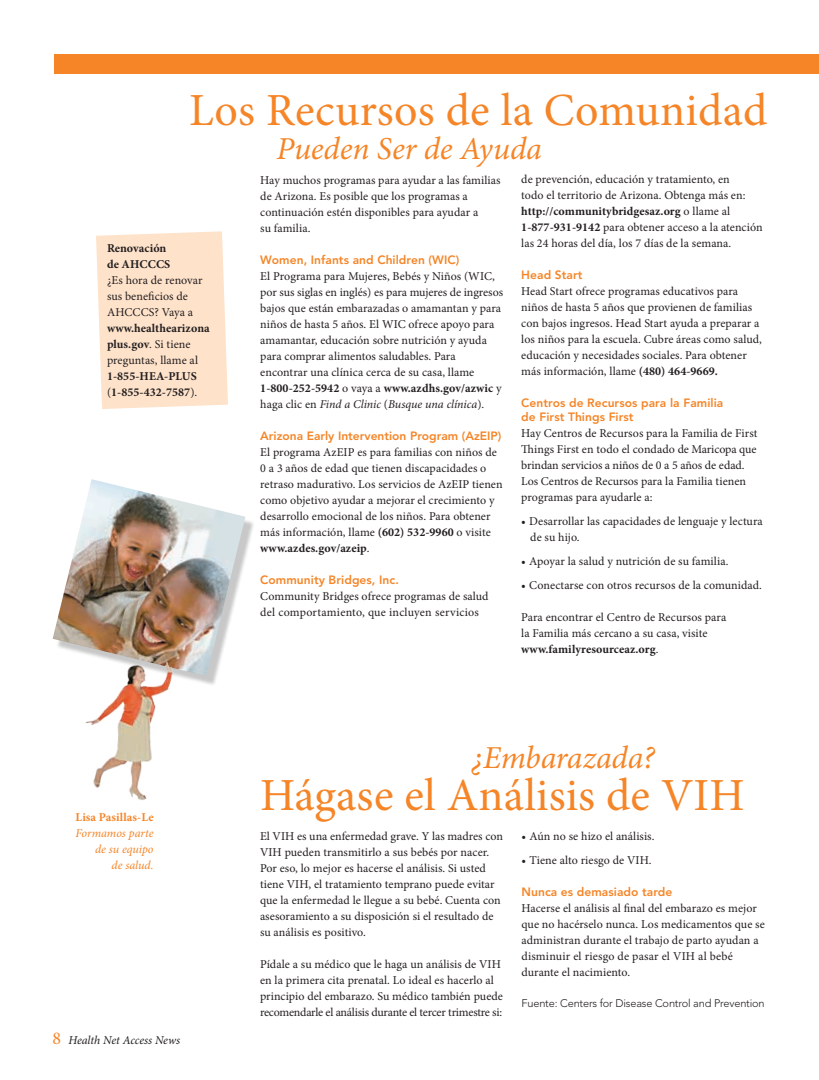
<style>
.page{position:relative;width:819px;height:1080px;background:#fff}
.page>*{position:absolute;margin:0;border:0;box-sizing:border-box;transform-origin:0 0}
.t1{font:46px "Minion Pro";letter-spacing:.005em;color:#f58527}
.t2{font:italic 32px "Minion Pro";letter-spacing:-.005em;color:#f58527}
.t3{font:12px/16px "Minion Pro";letter-spacing:.005em;color:#231f20}
.t4{font:800 12px/14px "Avenir LT Std";letter-spacing:.005em;color:#f58527}
.t5{font:700 12px/16px "Minion Pro";letter-spacing:.005em;color:#231f20}
.t6{font:italic 12px/16px "Minion Pro";color:#f58527;text-align:right}
.t7{font:italic 12px "Minion Pro";letter-spacing:-.005em;color:#231f20}
.t8{font:700 12px "Minion Pro";letter-spacing:.01em;color:#f58527}
.t9{font:300 11px "Avenir LT Std";letter-spacing:-.015em;color:#231f20}
.s1{font-weight:400}
.s2{font-style:normal;font-size:18px;color:#f58527}
.s3{font-weight:700}
.s4{font-style:italic}
</style>
<div class="page">
<div style="left:54px;top:54px;width:765px;height:20px;background:#f58527"></div>
<div style="left:56px;top:482px;width:199px;height:204px;background:#231f20;opacity:.25"></div>
<img style="left:53px;top:479px;width:192px;height:197px">
<img style="left:77px;top:660px;width:107px;height:140px">
<svg style="left:96px;top:231px;width:132px;height:178px;background:#fee4cd"></svg>
<h1 class="t1" style="left:189px;top:80px;width:580px">Los Recursos de la Comunidad</h1>
<h2 class="t2" style="left:276px;top:127px;width:267px">Pueden Ser de Ayuda</h2>
<p class="t5" style="left:107px;top:240px;width:65px">Renovación de AHCCCS</p>
<p class="t3" style="left:107px;top:272px;width:97px">¿Es hora de renovar sus beneficios de<br>AHCCCS? Vaya a</p>
<p class="t5" style="left:107px;top:320px;width:104px">www.healthearizona plus.gov<span class="s1">. Si tiene preguntas, llame al</span></p>
<p class="t5" style="left:107px;top:368px;width:92px">1-855-HEA-PLUS <span class="s1">(</span>1-855-432-7587<span class="s1">).</span></p>
<p class="t8" style="left:75px;top:808px;width:80px">Lisa Pasillas-Le</p>
<p class="t6" style="left:76px;top:825px;width:79px">Formamos parte de su equipo<br>de salud.</p>
<p class="t7" style="left:52px;top:1032px;width:129px"><span class="s2">8</span> Health Net Access News</p>
<p class="t3" style="left:260px;top:172px;width:242px">Hay muchos programas para ayudar a las familias de Arizona. Es posible que los programas a continuación estén disponibles para ayudar a<br>su familia.</p>
<p class="t4" style="left:260px;top:253px;width:201px">Women, Infants and Children (WIC)</p>
<p class="t3" style="left:260px;top:268px;width:244px">El Programa para Mujeres, Bebés y Niños (WIC, por sus siglas en inglés) es para mujeres de ingresos bajos que están embarazadas o amamantan y para niños de hasta 5 años. El WIC ofrece apoyo para amamantar, educación sobre nutrición y ayuda para comprar alimentos saludables. Para encontrar una clínica cerca de su casa, llame <span class="s3">1-800‑252-5942</span> o vaya a <span class="s3">www.azdhs.gov/azwic</span> y haga clic en <span class="s4">Find a Clinic</span> (<span class="s4">Busque una clínica</span>).</p>
<p class="t4" style="left:260px;top:429px;width:243px">Arizona Early Intervention Program (AzEIP)</p>
<p class="t3" style="left:260px;top:444px;width:244px">El programa AzEIP es para familias con niños de 0 a 3 años de edad que tienen discapacidades o retraso madurativo. Los servicios de AzEIP tienen como objetivo ayudar a mejorar el crecimiento y desarrollo emocional de los niños. Para obtener más información, llame <span class="s3">(602) 532-9960</span> o visite <span class="s3">www.azdes.gov/azeip</span>.</p>
<p class="t4" style="left:260px;top:573px;width:140px">Community Bridges, Inc.</p>
<p class="t3" style="left:260px;top:588px;width:230px">Community Bridges ofrece programas de salud del comportamiento, que incluyen servicios</p>
<p class="t3" style="left:521px;top:171px;width:243px">de prevención, educación y tratamiento, en<br>todo el territorio de Arizona. Obtenga más en: <span class="s3">http://communitybridgesaz.org</span> o llame al <span class="s3">1‑877‑931‑9142</span> para obtener acceso a la atención las 24 horas del día, los 7 días de la semana.</p>
<p class="t4" style="left:521px;top:268px;width:63px">Head Start</p>
<p class="t3" style="left:521px;top:283px;width:242px">Head Start ofrece programas educativos para niños de hasta 5 años que provienen de familias con bajos ingresos. Head Start ayuda a preparar a los niños para la escuela. Cubre áreas como salud, educación y necesidades sociales. Para obtener más información, llame <span class="s3">(480) 464-9669.</span></p>
<p class="t4" style="left:521px;top:396px;width:204px">Centros de Recursos para la Familia de First Things First</p>
<p class="t3" style="left:521px;top:425px;width:238px">Hay Centros de Recursos para la Familia de First Things First en todo el condado de Maricopa que brindan servicios a niños de 0 a 5 años de edad.<br>Los Centros de Recursos para la Familia tienen programas para ayudarle a:</p>
<p class="t3" style="left:530px;top:513px;width:234px;text-indent:-9px">• Desarrollar las capacidades de lenguaje y lectura de su hijo.</p>
<p class="t3" style="left:521px;top:553px;width:209px">• Apoyar la salud y nutrición de su familia.</p>
<p class="t3" style="left:521px;top:577px;width:242px">• Conectarse con otros recursos de la comunidad.</p>
<p class="t3" style="left:521px;top:609px;width:206px">Para encontrar el Centro de Recursos para la Familia más cercano a su casa, visite <span class="s3">www.familyresourceaz.org</span>.</p>
<h2 class="t2" style="left:472px;top:736px;width:184px">¿Embarazada?</h2>
<h1 class="t1" style="left:260px;top:765px;width:486px">Hágase el Análisis de VIH</h1>
<p class="t3" style="left:522px;top:829px;width:134px">• Aún no se hizo el análisis.</p>
<p class="t3" style="left:522px;top:853px;width:132px">• Tiene alto riesgo de VIH.</p>
<p class="t4" style="left:522px;top:885px;width:152px">Nunca es demasiado tarde</p>
<p class="t3" style="left:522px;top:901px;width:245px">Hacerse el análisis al final del embarazo es mejor que no hacérselo nunca. Los medicamentos que se administran durante el trabajo de parto ayudan a disminuir el riesgo de pasar el VIH al bebé durante el nacimiento.</p>
<p class="t9" style="left:522px;top:997px;width:245px">Fuente: Centers for Disease Control and Prevention</p>
<p class="t3" style="left:260px;top:829px;width:245px">El VIH es una enfermedad grave. Y las madres con VIH pueden transmitirlo a sus bebés por nacer.<br>Por eso, lo mejor es hacerse el análisis. Si usted tiene VIH, el tratamiento temprano puede evitar que la enfermedad le llegue a su bebé. Cuenta con asesoramiento a su disposición si el resultado de su análisis es positivo.</p>
<p class="t3" style="left:260px;top:956px;width:245px">Pídale a su médico que le haga un análisis de VIH en la primera cita prenatal. Lo ideal es hacerlo al principio del embarazo. Su médico también puede recomendarle el análisis durante el tercer trimestre si:</p>
</div>
